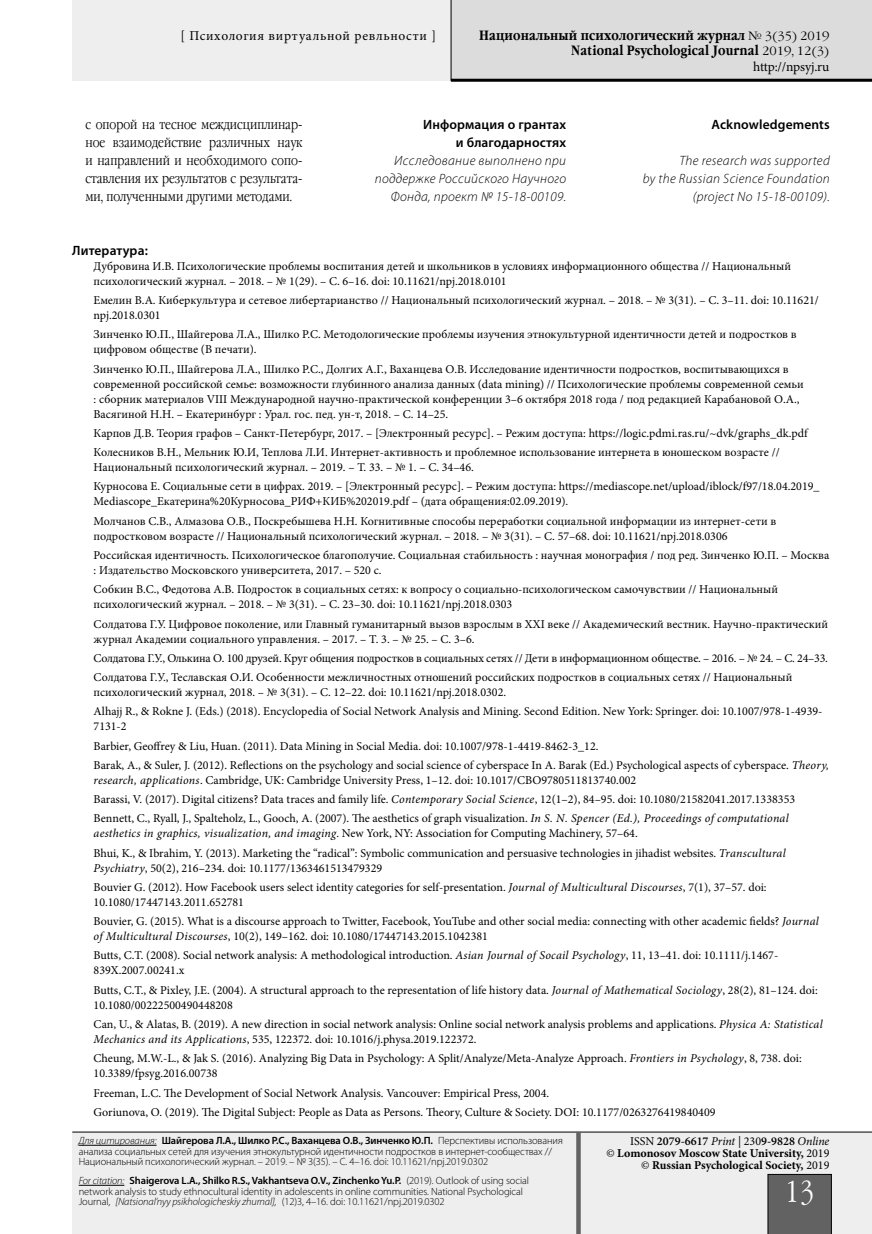
<style>
.page{position:relative;width:872px;height:1234px;background:#fff}
.page>*{position:absolute;margin:0;border:0;box-sizing:border-box;transform-origin:0 0}
.t1{font:30px "Garamond Narrow C";color:#fff}
.t2{font:13.5px/18px "Garamond Narrow C";color:#000;text-align:justify}
.t3{font:italic 300 13.5px/18px "Myriad Pro";letter-spacing:.025em;color:#000;text-align:right}
.t4{font:700 13.5px/15px "Garamond Narrow C";letter-spacing:.01em;color:#000;text-align:right}
.t5{font:600 13.5px/18px "Myriad Pro";letter-spacing:.01em;color:#000;text-align:right}
.t6{font:13.5px "Minion Pro";letter-spacing:.05em;color:#000}
.t7{font:13.5px "Minion Pro";letter-spacing:-.015em;color:#000}
.t8{font:12px/19.2px "Minion Pro";color:#000}
.t9{font:700 12px/12px "Minion Pro";color:#000;text-align:right}
.t10{font:300 10.5px/10.5px "Myriad Pro";letter-spacing:-.01em;color:#000}
.s1{font-family:"Garamond C";font-weight:400;font-size:12px}
.s2{font-style:italic}
.s3{font-weight:600}
.s4{font-weight:400}
.s5{font-weight:400;font-style:italic}
</style>
<div class="page">
<div style="left:72px;top:0;width:800px;height:81px;background:#eee"></div>
<div style="left:451px;top:0;width:421px;height:81px;background:#dcdcdc"></div>
<div style="left:72px;top:1132px;width:800px;height:101px;background:#eee"></div>
<hr style="left:72px;top:1131px;width:800px;height:1px;background:#000">
<svg style="left:767px;top:1173px;width:64px;height:60px;background:#616161"></svg>
<hr style="left:451px;top:79px;width:421px;height:3px;background:#000">
<div style="left:576px;top:1131px;width:5px;height:102px;background:#626262"></div>
<hr style="left:451px;top:0;width:1px;height:81px;background:#000">
<hr style="left:79px;top:1144px;width:78px;height:1px;background:#000">
<hr style="left:79px;top:1184px;width:45px;height:1px;background:#000">
<p class="t6" style="left:180px;top:26px;width:257px">[ Психология виртуальной ревльности ]</p>
<p class="t4" style="left:479px;top:28px;width:352px">Национальный психологический журнал <span class="s1">№ 3(35) 2019<br></span>National Psychological Journal <span class="s1">2019, 12(3)</span></p>
<p class="t7" style="left:753px;top:57px;width:78px">http://npsyj.ru</p>
<p class="t2" style="left:85px;top:115px;width:218px">с опорой на тесное междисциплинар&shy;ное взаимодействие различных наук и направлений и необходимого сопо&shy;ставления их результатов с результата&shy;ми, полученными другими методами.</p>
<p class="t5" style="left:423px;top:115px;width:144px">Информация о грантах и благодарностях</p>
<p class="t3" style="left:375px;top:151px;width:193px">Исследование выполнено при поддержке Российского Научного<br>Фонда, проект № 15-18-00109.</p>
<p class="t5" style="left:711px;top:115px;width:120px">Acknowledgements</p>
<p class="t3" style="left:643px;top:151px;width:188px">The research was supported<br>by the Russian Science Foundation (project No 15-18-00109).</p>
<p class="t5" style="left:72px;top:241px;width:77px">Литература:</p>
<p class="t8" style="left:94px;top:258px;width:699px;line-height:15px">Дубровина И.В. Психологические проблемы воспитания детей и школьников в условиях информационного общества // Национальный психологический журнал. – 2018. – № 1(29). – С. 6–16. doi: 10.11621/npj.2018.0101</p>
<p class="t8" style="left:94px;top:293px;width:727px;line-height:15px">Емелин В.А. Киберкультура и сетевое либертарианство // Национальный психологический журнал. – 2018. – № 3(31). – С. 3–11. doi: 10.11621/ npj.2018.0301</p>
<p class="t8" style="left:94px;top:327px;width:704px;line-height:15px">Зинченко Ю.П., Шайгерова Л.А., Шилко Р.С. Методологические проблемы изучения этнокультурной идентичности детей и подростков в цифровом обществе (В печати).</p>
<p class="t8" style="left:94px;top:361px;width:712px;line-height:15px">Зинченко Ю.П., Шайгерова Л.А., Шилко Р.С., Долгих А.Г., Ваханцева О.В. Исследование идентичности подростков, воспитывающихся в современной российской семье: возможности глубинного анализа данных (data mining) // Психологические проблемы современной семьи : сборник материалов VIII Международной научно-практической конференции 3–6 октября 2018 года / под редакцией Карабановой О.А., Васягиной Н.Н. – Екатеринбург : Урал. гос. пед. ун-т, 2018. – С. 14–25.</p>
<p class="t8" style="left:94px;top:423px;width:715px">Карпов Д.В. Теория графов – Санкт-Петербург, 2017. – [Электронный ресурс]. – Режим доступа: https://logic.pdmi.ras.ru/~dvk/graphs_dk.pdf<br>Колесников В.Н., Мельник Ю.И, Теплова Л.И. Интернет-активность и проблемное использование интернета в юношеском возрасте //</p>
<p class="t8" style="left:94px;top:457px;width:727px">Национальный психологический журнал. – 2019. – T. 33. – № 1. – С. 34–46.<br>Курносова Е. Социальные сети в цифрах. 2019. – [Электронный ресурс]. – Режим доступа: https://mediascope.net/upload/iblock/f97/18.04.2019_</p>
<p class="t8" style="left:94px;top:492px;width:684px">Mediascope_Екатерина%20Курносова_РИФ+КИБ%202019.pdf – (дата обращения:02.09.2019).<br>Молчанов С.В., Алмазова О.В., Поскребышева Н.Н. Когнитивные способы переработки социальной информации из интернет-сети в</p>
<p class="t8" style="left:94px;top:526px;width:737px">подростковом возрасте // Национальный психологический журнал. – 2018. – № 3(31). – С. 57–68. doi: 10.11621/npj.2018.0306<br>Российская идентичность. Психологическое благополучие. Социальная стабильность : научная монография / под ред. Зинченко Ю.П. – Москва</p>
<p class="t8" style="left:94px;top:560px;width:686px">: Издательство Московского университета, 2017. – 520 с.<br>Собкин В.С., Федотова А.В. Подросток в социальных сетях: к вопросу о социально-психологическом самочувствии // Национальный</p>
<p class="t8" style="left:94px;top:594px;width:736px">психологический журнал. – 2018. – № 3(31). – С. 23–30. doi: 10.11621/npj.2018.0303<br>Солдатова Г.У. Цифровое поколение, или Главный гуманитарный вызов взрослым в XXI веке // Академический вестник. Научно-практический</p>
<p class="t8" style="left:94px;top:629px;width:736px">журнал Академии социального управления. – 2017. – Т. 3. – № 25. – С. 3–6.<br>Солдатова Г.У., Олькина О. 100 друзей. Круг общения подростков в социальных сетях // Дети в информационном обществе. – 2016. – № 24. – С. 24–33.<br>Солдатова Г.У., Теславская О.И. Особенности межличностных отношений российских подростков в социальных сетях // Национальный</p>
<p class="t8" style="left:94px;top:682px;width:730px">психологический журнал, 2018. – № 3(31). – С. 12–22. doi: 10.11621/npj.2018.0302.<br>Alhajj R., &amp; Rokne J. (Eds.) (2018). Encyclopedia of Social Network Analysis and Mining. Second Edition. New York: Springer. doi: 10.1007/978-1-4939-</p>
<p class="t8" style="left:94px;top:716px;width:737px">7131-2<br>Barbier, Geoffrey &amp; Liu, Huan. (2011). Data Mining in Social Media. doi: 10.1007/978-1-4419-8462-3_12.<br>Barak, A., &amp; Suler, J. (2012). Reflections on the psychology and social science of cyberspace In A. Barak (Ed.) Psychological aspects of cyberspace. <span class="s2">Theory,</span></p>
<p class="t8" style="left:94px;top:770px;width:703px"><span class="s2">research, applications</span>. Cambridge, UK: Cambridge University Press, 1–12. doi: 10.1017/CBO9780511813740.002<br>Barassi, V. (2017). Digital citizens? Data traces and family life. <span class="s2">Contemporary Social Science</span>, 12(1–2), 84–95. doi: 10.1080/21582041.2017.1338353<br>Bennett, C., Ryall, J., Spalteholz, L., Gooch, A. (2007). The aesthetics of graph visualization. <span class="s2">In S. N. Spencer (Ed.), Proceedings of computational</span></p>
<p class="t8" style="left:94px;top:823px;width:693px"><span class="s2">aesthetics in graphics, visualization, and imaging</span>. New York, NY: Association for Computing Machinery, 57–64.<br>Bhui, K., &amp; Ibrahim, Y. (2013). Marketing the “radical”: Symbolic communication and persuasive technologies in jihadist websites. <span class="s2">Transcultural</span></p>
<p class="t8" style="left:94px;top:858px;width:674px"><span class="s2">Psychiatry</span>, 50(2), 216–234. doi: 10.1177/1363461513479329<br>Bouvier G. (2012). How Facebook users select identity categories for self-presentation. <span class="s2">Journal of Multicultural Discourses</span>, 7(1), 37–57. doi:</p>
<p class="t8" style="left:94px;top:892px;width:726px">10.1080/17447143.2011.652781<br>Bouvier, G. (2015). What is a discourse approach to Twitter, Facebook, YouTube and other social media: connecting with other academic fields? <span class="s2">Journal</span></p>
<p class="t8" style="left:94px;top:926px;width:686px"><span class="s2">of Multicultural Discourses</span>, 10(2), 149–162. doi: 10.1080/17447143.2015.1042381<br>Butts, C.T. (2008). Social network analysis: A methodological introduction. <span class="s2">Asian Journal of Socail Psychology</span>, 11, 13–41. doi: 10.1111/j.1467-</p>
<p class="t8" style="left:94px;top:960px;width:725px">839X.2007.00241.x<br>Butts, C.T., &amp; Pixley, J.E. (2004). A structural approach to the representation of life history data. <span class="s2">Journal of Mathematical Sociology</span>, 28(2), 81–124. doi:</p>
<p class="t8" style="left:94px;top:995px;width:730px">10.1080/00222500490448208<br>Can, U., &amp; Alatas, B. (2019). A new direction in social network analysis: Online social network analysis problems and applications. <span class="s2">Physica A: Statistical</span></p>
<p class="t8" style="left:94px;top:1029px;width:709px"><span class="s2">Mechanics and its Applications</span>, 535, 122372. doi: 10.1016/j.physa.2019.122372.<br>Cheung, M.W.-L., &amp; Jak S. (2016). Analyzing Big Data in Psychology: A Split/Analyze/Meta-Analyze Approach. <span class="s2">Frontiers in Psychology</span>, 8, 738. doi:</p>
<p class="t8" style="left:94px;top:1063px;width:623px">10.3389/fpsyg.2016.00738<br>Freeman, L.C. The Development of Social Network Analysis. Vancouver: Empirical Press, 2004.<br>Goriunova, O. (2019). The Digital Subject: People as Data as Persons. Theory, Culture &amp; Society. DOI: 10.1177/0263276419840409</p>
<p class="t10" style="left:79px;top:1134px;width:485px"><span class="s2">Для цитирования:</span> <span class="s3">Шайгерова Л.А., Шилко Р.С., Ваханцева О.В., Зинченко Ю.П.</span> Перспективы использования анализа социальных сетей для изучения этнокультурной идентичности подростков в интернет-сообществах //<br>Национальный психологический журнал. – 2019. – № 3(35). – С. 4–16. doi: 10.11621/npj.2019.0302</p>
<p class="t10" style="left:79px;top:1174px;width:452px"><span class="s2">For citation:</span> <span class="s3">Shaigerova L.A., Shilko R.S., Vakhantseva O.V., Zinchenko Yu.P.</span> (2019). Outlook of using social network analysis to study ethnocultural identity in adolescents in online communities. National Psychological<br>Journal, <span class="s2">[Natsional’nyy psikhologicheskiy zhurnal],</span> (12)3, 4–16. doi: 10.11621/npj.2019.0302</p>
<p class="t9" style="left:606px;top:1134px;width:225px"><span class="s4">ISSN</span> <span class="s3">2079-6617</span> <span class="s5">Print</span> <span class="s4">| 230</span><span class="s3">9-9828</span> <span class="s5">Online<br>©</span> Lomonosov Moscow State University, <span class="s4">2019 ©</span> Russian Psychological Society, <span class="s4">2019</span></p>
<h1 class="t1" style="left:785px;top:1175px;width:31px">13</h1>
</div>
